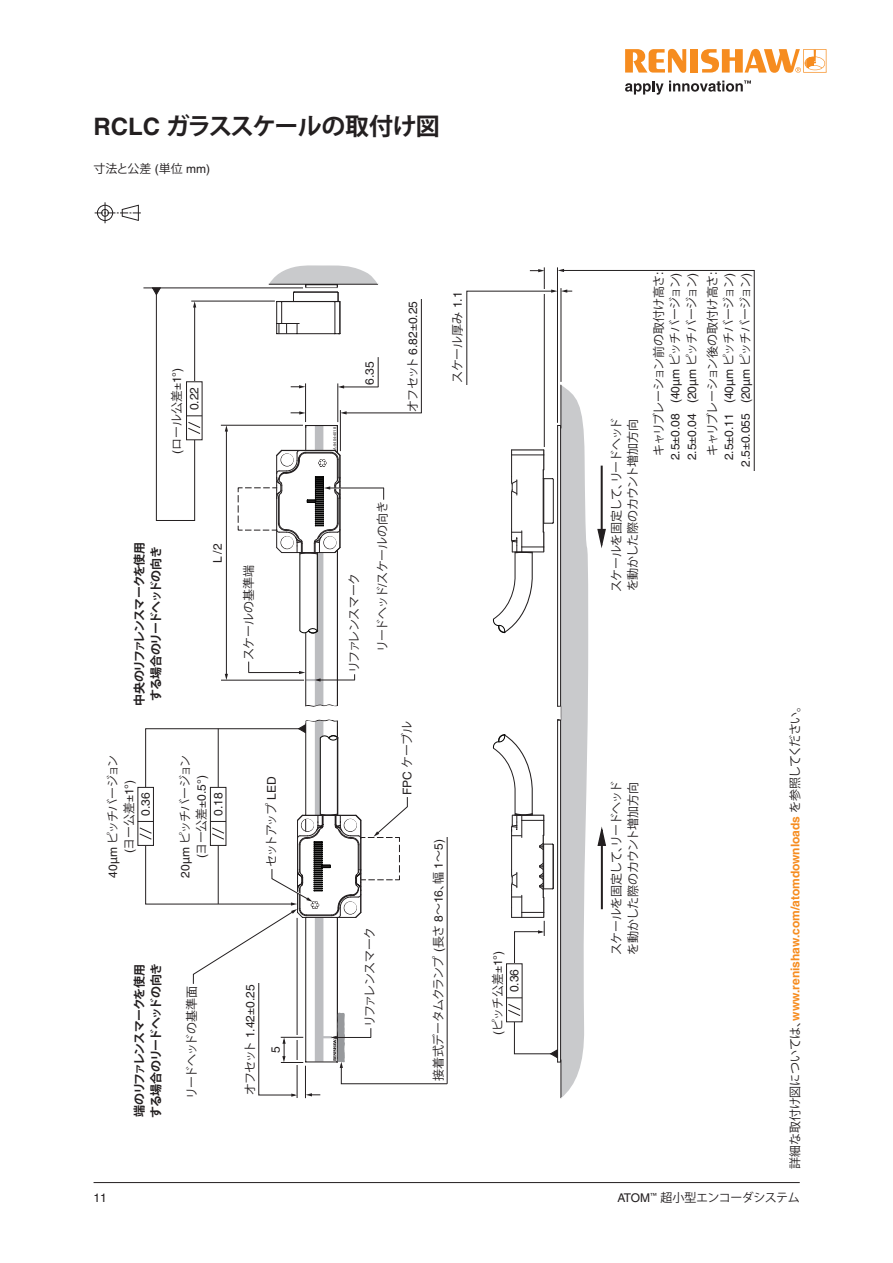
<style>
.page{position:relative;width:893px;height:1263px;background:#fff}
.page>*{position:absolute;margin:0;border:0;box-sizing:border-box;transform-origin:0 0}
.Heading_1__16pt_Bold{font:700 24px "Koz Go Std";letter-spacing:-.04em;color:#231f20}
.Figure_annotation_right{font:12px "Helvetica LT Pro";color:#231f20}
.Figure_annotation_centred{font:12px/16.5px "Koz Go Std";letter-spacing:-.04em;color:#231f20}
.Figure_annotation_right-2{font:12px "Koz Go Std";letter-spacing:-.03em;color:#231f20}
.Figure_annotation_centred-2{font:12px "Helvetica LT Pro";color:#231f20}
.Figure_annotation{font:12px "Koz Go Std";letter-spacing:-.055em;color:#231f20}
.Figure_annotation_centred-3{font:700 12px/16.5px "Koz Go Std";letter-spacing:-.09em;color:#231f20}
._8pt_Body_Text{font:700 12px "Helvetica LT Pro";color:#f68c1f}
.Figure_annotation-2{font:12px "Helvetica LT Pro";color:#231f20}
.Figure_annotation_centred-4{font:12px "Koz Go Std";letter-spacing:-.09em;color:#231f20}
._8pt_Body_Text-2{font:12px "Koz Go Std";color:#231f20}
.Figure_annotation-3{font:12px "Koz Go Std";color:#231f20}
.t1{font:3.9px "Helvetica LT Pro";color:#231f20}
.s1{font-family:"Helvetica LT Pro"}
.s2{font-family:"Koz Go Std"}
.s3{font-family:"Koz Go Std";font-weight:400;color:#231f20}
</style>
<div class="page">
<hr style="left:94px;top:1182px;width:706px;height:1px;background:#231f20">
<svg style="left:95px;top:202px;width:46px;height:21px"></svg>
<hr style="left:297px;top:918px;width:1px;height:180px;background:#231f20">
<hr style="left:305px;top:1066px;width:1px;height:32px;background:#231f20">
<hr style="left:557px;top:267px;width:1px;height:156px;background:#231f20">
<hr style="left:544px;top:267px;width:1px;height:180px;background:#231f20">
<hr style="left:447px;top:690px;width:1px;height:394px;background:#231f20">
<svg style="left:138px;top:265px;width:309px;height:832px"></svg>
<svg style="left:466px;top:269px;width:289px;height:830px"></svg>
<div style="left:256px;top:938px;width:11px;height:44px;background:#fff"></div>
<div style="left:415px;top:221px;width:11px;height:78px;background:#fff"></div>
<div style="left:443px;top:665px;width:11px;height:172px;background:#fff"></div>
<div style="left:463px;top:385px;width:19px;height:161px;background:#fff"></div>
<div style="left:750px;top:471px;width:13px;height:97px;background:#fff"></div>
<svg style="left:625px;top:49px;width:61px;height:24px"></svg>
<div style="left:690px;top:49px;width:8px;height:24px;background:#f68c1f"></div>
<svg style="left:701px;top:49px;width:125px;height:24px"></svg>
<svg style="left:625px;top:80px;width:126px;height:15px"></svg>
<p class="Heading_1__16pt_Bold" style="left:94px;top:111px;width:348px"><span class="s1">RCLC</span> ガラススケールの取付け図</p>
<p class="_8pt_Body_Text-2" style="left:94px;top:161px;width:118px">寸法と公差 <span class="s1">(</span>単位 <span class="s1">mm)</span></p>
<p class="Figure_annotation_centred-2" style="left:170px;top:454px;width:87px;rotate:-90deg">(<span class="s2">ロール公差</span>±1°)</p>
<p class="Figure_annotation_centred-2" style="left:187px;top:410px;width:25px;rotate:-90deg">0.22</p>
<p class="Figure_annotation_centred-3" style="left:132px;top:706px;width:166px;text-align:center;rotate:-90deg">中央のリファレンスマークを使用する場合のリードヘッドの向き</p>
<p class="Figure_annotation_centred-2" style="left:211px;top:562px;width:21px;rotate:-90deg">L / 2</p>
<p class="Figure_annotation-3" style="left:241px;top:660px;width:96px;rotate:-90deg">スケールの基準端</p>
<p class="Figure_annotation_centred-4" style="left:105px;top:878px;width:124px;rotate:-90deg"><span class="s1">40µm</span> ピッチバージョン</p>
<p class="Figure_annotation_centred-4" style="left:178px;top:878px;width:124px;rotate:-90deg"><span class="s1">20µm</span> ピッチバージョン</p>
<p class="Figure_annotation_centred-2" style="left:195px;top:858px;width:84px;rotate:-90deg">(<span class="s2">ヨー公差</span>±0.5°)</p>
<p class="Figure_annotation_centred-2" style="left:122px;top:853px;width:74px;rotate:-90deg">(<span class="s2">ヨー公差</span>±1°)</p>
<p class="Figure_annotation_centred-2" style="left:139px;top:816px;width:25px;rotate:-90deg">0.36</p>
<p class="Figure_annotation_centred-2" style="left:211px;top:816px;width:25px;rotate:-90deg">0.18</p>
<p class="Figure_annotation" style="left:264px;top:867px;width:92px;rotate:-90deg">セットアップ <span class="s1">LED</span></p>
<p class="Figure_annotation_centred-3" style="left:132px;top:1118px;width:156px;rotate:-90deg">端のリファレンスマークを使用する場合のリードヘッドの向き</p>
<p class="Figure_annotation_right-2" style="left:184px;top:1099px;width:115px;rotate:-90deg">リードヘッドの基準面</p>
<p class="Figure_annotation-2" style="left:243px;top:1095px;width:112px;rotate:-90deg"><span class="s2">オフセット</span> 1.42±0.25</p>
<p class="Figure_annotation_centred-2" style="left:269px;top:1053px;width:8px;rotate:-90deg">5</p>
<p class="t1" style="left:332px;top:450px;width:24px;rotate:-90deg">A-9404-4018</p>
<p class="Figure_annotation-2" style="left:363px;top:385px;width:25px;rotate:-90deg">6.35</p>
<p class="Figure_annotation-2" style="left:406px;top:412px;width:112px;rotate:-90deg"><span class="s2">オフセット</span> 6.82±0.25</p>
<p class="Figure_annotation_right-2" style="left:450px;top:383px;width:92px;rotate:-90deg">スケール厚み <span class="s1">1.1</span></p>
<p class="Figure_annotation" style="left:347px;top:673px;width:101px;rotate:-90deg">リファレンスマーク</p>
<p class="Figure_annotation_right-2" style="left:375px;top:652px;width:152px;rotate:-90deg">リードヘッド<span class="s1">/</span>スケールの向き</p>
<p class="Figure_annotation" style="left:362px;top:1027px;width:101px;rotate:-90deg">リファレンスマーク</p>
<p class="Figure_annotation" style="left:400px;top:795px;width:75px;rotate:-90deg"><span class="s1">FPC</span> ケーブル</p>
<p class="Figure_annotation" style="left:431px;top:1081px;width:244px;rotate:-90deg">接着式データムクランプ <span class="s1">(</span>長さ <span class="s1">8</span>～<span class="s1">16</span>、幅 <span class="s1">1</span>～<span class="s1">5)</span></p>
<p class="Figure_annotation_centred-2" style="left:491px;top:1035px;width:85px;rotate:-90deg">(<span class="s2">ピッチ公差</span>±1°)</p>
<p class="Figure_annotation_centred-2" style="left:507px;top:992px;width:25px;rotate:-90deg">0.36</p>
<p class="Figure_annotation_centred" style="left:608px;top:592px;width:176px;rotate:-90deg">スケールを固定して、リードヘッドを動かした際のカウント増加方向</p>
<p class="Figure_annotation_right-2" style="left:651px;top:456px;width:185px;rotate:-90deg">キャリブレーション前の取付け高さ<span class="s1">:</span></p>
<p class="Figure_annotation_right" style="left:668px;top:460px;width:189px;rotate:-90deg">2.5±0.08 (40µm <span class="s2">ピッチバージョン</span>)</p>
<p class="Figure_annotation_right" style="left:685px;top:460px;width:189px;rotate:-90deg">2.5±0.04 (20µm <span class="s2">ピッチバージョン</span>)</p>
<p class="Figure_annotation_right-2" style="left:705px;top:456px;width:185px;rotate:-90deg">キャリブレーション後の取付け高さ<span class="s1">:</span></p>
<p class="Figure_annotation_right" style="left:722px;top:460px;width:189px;rotate:-90deg">2.5±0.11 (40µm <span class="s2">ピッチバージョン</span>)</p>
<p class="Figure_annotation_right" style="left:739px;top:467px;width:196px;rotate:-90deg">2.5±0.055 (20µm <span class="s2">ピッチバージョン</span>)</p>
<p class="Figure_annotation_centred" style="left:609px;top:955px;width:176px;rotate:-90deg">スケールを固定して、リードヘッドを動かした際のカウント増加方向</p>
<p class="_8pt_Body_Text" style="left:788px;top:1169px;width:471px;rotate:-90deg"><span class="s3">詳細な取付け図については、</span>www.renishaw.com/atomdownloads <span class="s3">を参照してください。</span></p>
<p class="Figure_annotation_right" style="left:94px;top:1191px;width:15px">11</p>
<p class="Figure_annotation_centred" style="left:617px;top:1190px;width:184px"><span class="s1">ATOM</span><sup>™</sup> 超小型エンコーダシステム</p>
</div>
